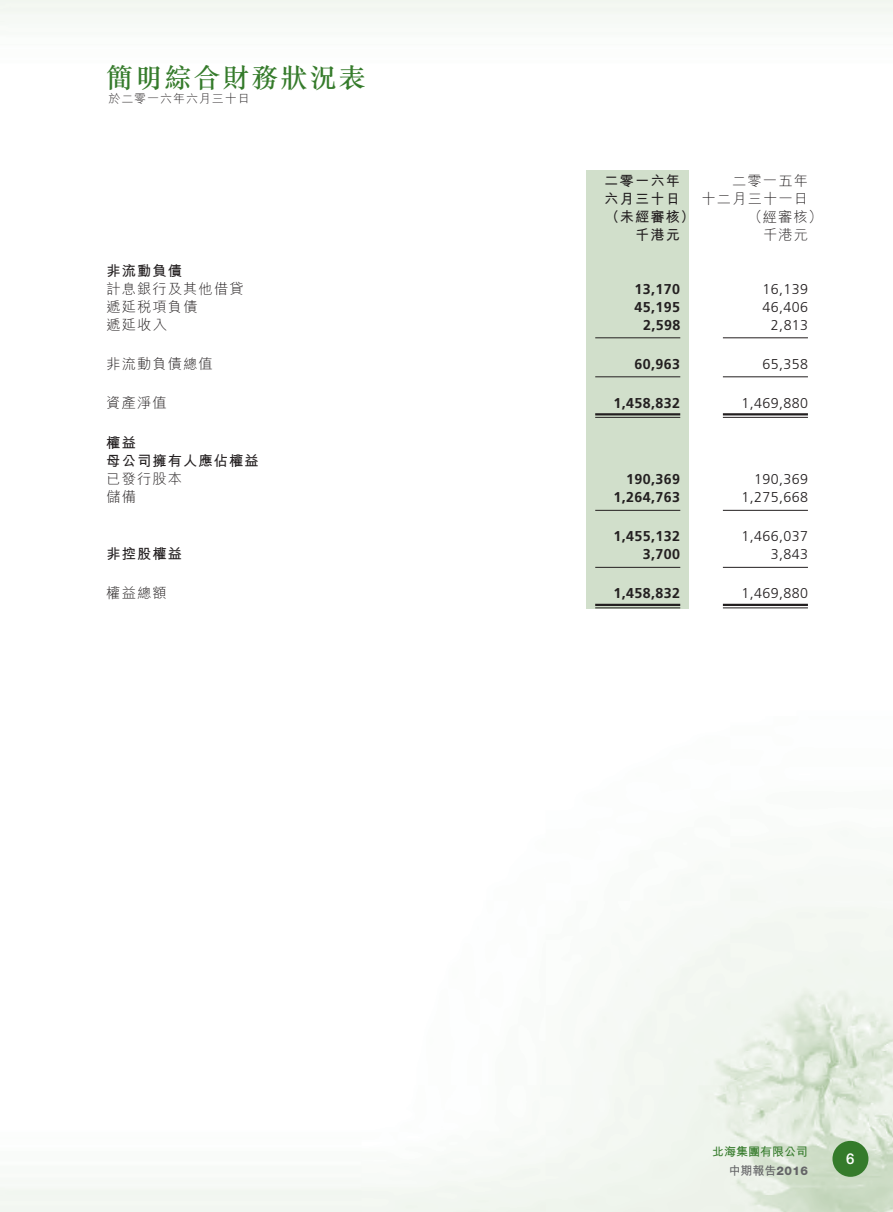
<style>
.page{position:relative;width:893px;height:1212px;background:#fff}
.page>*{position:absolute;margin:0;border:0;box-sizing:border-box;transform-origin:0 0}
.t1{font:500 27px "M Sung HK";letter-spacing:.075em;color:#357b2b}
.t2{font:500 15px "Helvetica Neue LT Std";color:#fff}
.t3{font:300 14.25px "Frutiger LT Std";letter-spacing:.03em;color:#231f20}
.t4{font:700 14.25px "Frutiger LT Std";letter-spacing:.03em;color:#231f20}
.t5{font:300 14.25px "M Hei HK";letter-spacing:.08em;color:#231f20}
.t6{font:700 14.25px/18px "M Hei HK";letter-spacing:.08em;color:#231f20}
.t7{font:300 12px "M Hei HK";letter-spacing:.08em;color:#231f20}
.t8{font:700 12px "M Hei HK";color:#636366}
.t9{font:700 12px "M Hei HK";color:#357b2b}
.s1{font-family:"Helvetica Neue LT Std";font-weight:800}
</style>
<div class="page">
<img style="left:0;top:0;width:893px;height:1212px">
<div style="left:832px;top:1141px;width:36px;height:36px;background:#357b2b;border-radius:50%"></div>
<div style="left:587px;top:170px;width:102px;height:438px;background:#d1dfcb"></div>
<hr style="left:595px;top:337px;width:85px;height:1px;background:#231f20">
<hr style="left:723px;top:337px;width:85px;height:1px;background:#231f20">
<hr style="left:595px;top:376px;width:85px;height:1px;background:#231f20">
<hr style="left:723px;top:376px;width:85px;height:1px;background:#231f20">
<hr style="left:595px;top:413px;width:85px;height:2px;background:#231f20">
<hr style="left:595px;top:417px;width:85px;height:1px;background:#231f20">
<hr style="left:723px;top:413px;width:85px;height:2px;background:#231f20">
<hr style="left:723px;top:417px;width:85px;height:1px;background:#231f20">
<hr style="left:595px;top:510px;width:85px;height:1px;background:#231f20">
<hr style="left:723px;top:510px;width:85px;height:1px;background:#231f20">
<hr style="left:595px;top:567px;width:85px;height:1px;background:#231f20">
<hr style="left:723px;top:567px;width:85px;height:1px;background:#231f20">
<hr style="left:595px;top:604px;width:85px;height:2px;background:#231f20">
<hr style="left:595px;top:607px;width:85px;height:1px;background:#231f20">
<hr style="left:723px;top:604px;width:85px;height:2px;background:#231f20">
<hr style="left:723px;top:607px;width:85px;height:1px;background:#231f20">
<h1 class="t1" style="left:106px;top:59px;width:261px">簡明綜合財務狀況表</h1>
<p class="t7" style="left:108px;top:90px;width:143px">於二零一六年六月三十日</p>
<p class="t6" style="left:604px;top:171px;width:77px">二零一六年</p>
<p class="t5" style="left:732px;top:171px;width:77px">二零一五年</p>
<p class="t6" style="left:604px;top:189px;width:77px">六月三十日</p>
<p class="t5" style="left:702px;top:189px;width:108px">十二月三十一日</p>
<p class="t6" style="left:605px;top:207px;width:91px">（未經審核）</p>
<p class="t5" style="left:748px;top:207px;width:76px">（經審核(</p>
<p class="t6" style="left:635px;top:224px;width:46px">千港元</p>
<p class="t5" style="left:763px;top:225px;width:46px">千港元</p>
<p class="t6" style="left:106px;top:260px;width:77px">非流動負債</p>
<p class="t5" style="left:106px;top:279px;width:139px">計息銀行及其他借貸</p>
<p class="t4" style="left:635px;top:280px;width:47px">13,170</p>
<p class="t3" style="left:763px;top:281px;width:47px">16,139</p>
<p class="t5" style="left:107px;top:297px;width:93px">遞延稅項負債</p>
<p class="t4" style="left:635px;top:298px;width:47px">45,195</p>
<p class="t3" style="left:763px;top:299px;width:47px">46,406</p>
<p class="t5" style="left:107px;top:315px;width:62px">遞延收入</p>
<p class="t4" style="left:643px;top:316px;width:39px">2,598</p>
<p class="t3" style="left:771px;top:317px;width:39px">2,813</p>
<p class="t5" style="left:106px;top:354px;width:108px">非流動負債總值</p>
<p class="t4" style="left:634px;top:355px;width:47px">60,963</p>
<p class="t3" style="left:762px;top:356px;width:47px">65,358</p>
<p class="t5" style="left:106px;top:393px;width:62px">資產淨值</p>
<p class="t6" style="left:106px;top:433px;width:154px">權益<br>母公司擁有人應佔權益</p>
<p class="t4" style="left:613px;top:394px;width:68px">1,458,832</p>
<p class="t3" style="left:741px;top:395px;width:68px">1,469,880</p>
<p class="t5" style="left:106px;top:469px;width:77px">已發行股本</p>
<p class="t4" style="left:626px;top:471px;width:55px">190,369</p>
<p class="t3" style="left:754px;top:471px;width:55px">190,369</p>
<p class="t5" style="left:106px;top:487px;width:31px">儲備</p>
<p class="t4" style="left:613px;top:489px;width:68px">1,264,763</p>
<p class="t3" style="left:741px;top:489px;width:68px">1,275,668</p>
<p class="t4" style="left:613px;top:528px;width:68px">1,455,132</p>
<p class="t3" style="left:741px;top:528px;width:68px">1,466,037</p>
<p class="t6" style="left:106px;top:544px;width:77px">非控股權益</p>
<p class="t4" style="left:643px;top:546px;width:39px">3,700</p>
<p class="t3" style="left:771px;top:546px;width:39px">3,843</p>
<p class="t5" style="left:106px;top:583px;width:62px">權益總額</p>
<p class="t4" style="left:613px;top:585px;width:68px">1,458,832</p>
<p class="t3" style="left:741px;top:585px;width:68px">1,469,880</p>
<p class="t9" style="left:712px;top:1143px;width:97px">北海集團有限公司</p>
<p class="t8" style="left:729px;top:1161px;width:81px">中期報告<span class="s1">2016</span></p>
<p class="t2" style="left:846px;top:1149px;width:10px">6</p>
</div>
